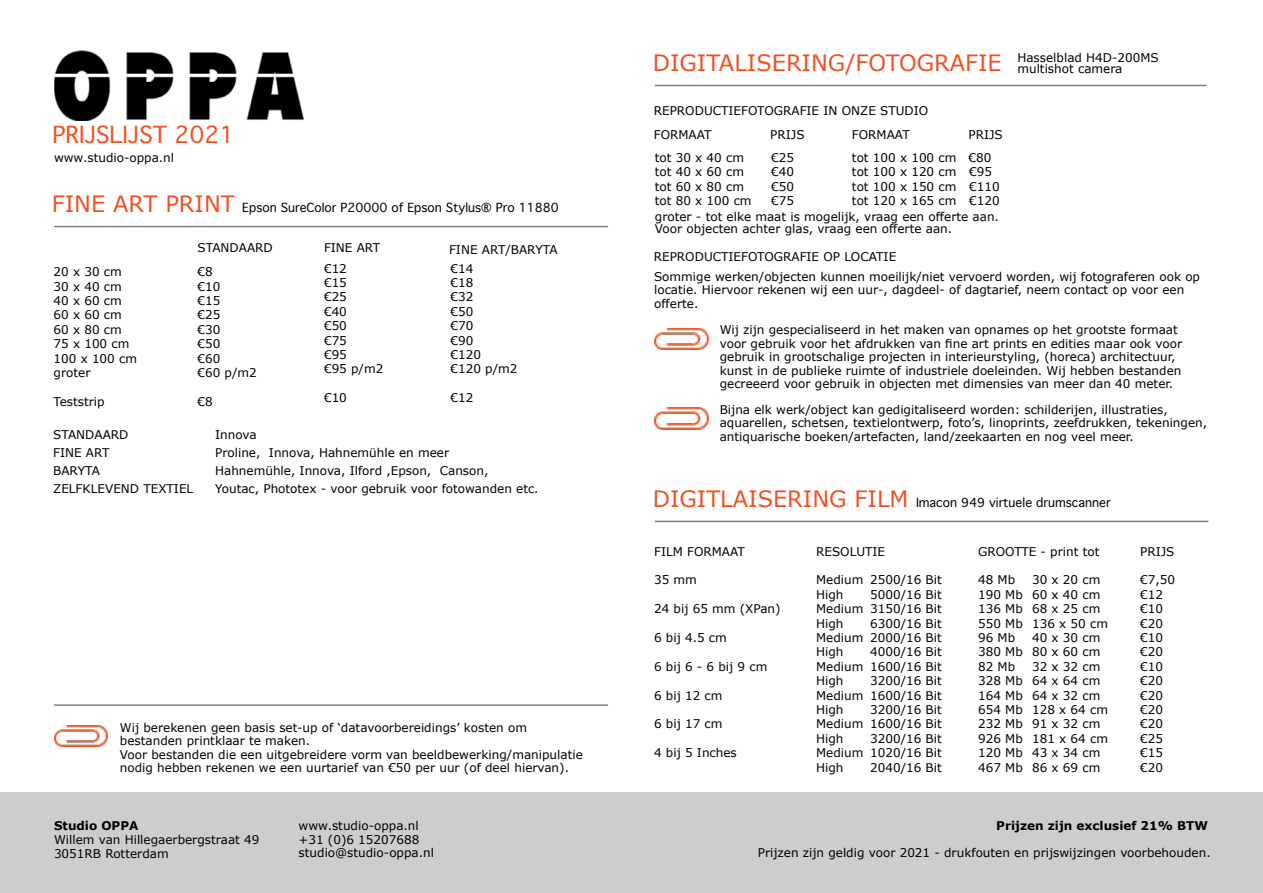
<style>
.page{position:relative;width:1263px;height:893px;background:#fff}
.page>*{position:absolute;margin:0;border:0;box-sizing:border-box;transform-origin:0 0}
.t1{font:22.5px "Verdana";color:#f05123}
.t2{font:22.5px "Geneva";color:#f05123}
.t3{font:12px/14.4px "Verdana";color:#000}
.t4{font:12px "Geneva";color:#000}
.t5{font:700 12px "Verdana";color:#000}
.s1{font-family:"Verdana";font-size:22.5px;color:#f05123}
</style>
<div class="page">
<hr style="left:655px;top:521px;width:553px;height:1px;background:#000">
<div style="left:0;top:792px;width:1263px;height:101px;background:#cdcdcd"></div>
<hr style="left:655px;top:85px;width:551px;height:1px;background:#000">
<hr style="left:54px;top:226px;width:554px;height:1px;background:#000">
<img style="left:54px;top:725px;width:53px;height:21px">
<hr style="left:54px;top:704px;width:554px;height:2px;background:#000">
<img style="left:655px;top:328px;width:53px;height:21px">
<img style="left:655px;top:408px;width:53px;height:21px">
<img style="left:54px;top:50px;width:249px;height:71px">
<h1 class="t2" style="left:53px;top:122px;width:184px">PRIJSLIJST 2021</h1>
<p class="t3" style="left:54px;top:150px;width:122px">www.studio-oppa.nl</p>
<p class="t4" style="left:52px;top:201px;width:508px"><span class="s1">FINE ART PRINT</span> Epson SureColor P20000 of Epson Stylus® Pro 11880</p>
<p class="t3" style="left:197px;top:241px;width:77px">STANDAARD</p>
<p class="t3" style="left:324px;top:241px;width:58px">FINE ART</p>
<p class="t3" style="left:449px;top:242px;width:110px">FINE ART/BARYTA</p>
<h1 class="t1" style="left:653px;top:49px;width:351px">DIGITALISERING/FOTOGRAFIE</h1>
<p class="t3" style="left:654px;top:99px;width:276px;line-height:23.4px">REPRODUCTIEFOTOGRAFIE IN ONZE STUDIO<br>FORMAAT</p>
<p class="t3" style="left:770px;top:127px;width:36px">PRIJS</p>
<p class="t3" style="left:852px;top:128px;width:59px">FORMAAT</p>
<p class="t3" style="left:968px;top:128px;width:36px">PRIJS</p>
<p class="t3" style="left:655px;top:151px;width:91px">tot 30 x 40 cm</p>
<p class="t3" style="left:771px;top:151px;width:24px">€25</p>
<p class="t3" style="left:655px;top:165px;width:91px">tot 40 x 60 cm</p>
<p class="t3" style="left:771px;top:165px;width:24px">€40</p>
<p class="t3" style="left:655px;top:179px;width:91px">tot 60 x 80 cm</p>
<p class="t3" style="left:771px;top:179px;width:24px">€50</p>
<p class="t3" style="left:655px;top:194px;width:98px">tot 80 x 100 cm</p>
<p class="t3" style="left:771px;top:194px;width:24px">€75</p>
<p class="t3" style="left:852px;top:151px;width:149px">tot 100 x 100 cm €80 tot 100 x 120 cm €95 tot 100 x 150 cm €110 tot 120 x 165 cm €120</p>
<p class="t3" style="left:655px;top:211px;width:346px;line-height:12px">groter - tot elke maat is mogelijk, vraag een offerte aan.<br>Voor objecten achter glas, vraag een offerte aan.</p>
<p class="t3" style="left:654px;top:250px;width:244px">REPRODUCTIEFOTOGRAFIE OP LOCATIE</p>
<p class="t3" style="left:1017px;top:53px;width:143px;line-height:10.5px">Hasselblad H4D-200MS multishot camera</p>
<p class="t3" style="left:324px;top:261px;width:61px">€12<br>€15<br>€25<br>€40<br>€50<br>€75<br>€95<br>€95 p/m2</p>
<p class="t3" style="left:324px;top:391px;width:24px">€10</p>
<p class="t3" style="left:451px;top:261px;width:68px">€14<br>€18<br>€32<br>€50<br>€70<br>€90<br>€120<br>€120 p/m2</p>
<p class="t3" style="left:451px;top:391px;width:24px">€12</p>
<p class="t3" style="left:197px;top:265px;width:61px">€8<br>€10<br>€15<br>€25<br>€30<br>€50<br>€60<br>€60 p/m2</p>
<p class="t3" style="left:197px;top:394px;width:17px">€8</p>
<p class="t3" style="left:54px;top:265px;width:85px">20 x 30 cm<br>30 x 40 cm<br>40 x 60 cm<br>60 x 60 cm<br>60 x 80 cm<br>75 x 100 cm<br>100 x 100 cm groter</p>
<p class="t3" style="left:54px;top:394px;width:53px">Teststrip</p>
<p class="t3" style="left:654px;top:270px;width:547px;line-height:13.5px">Sommige werken/objecten kunnen moeilijk/niet vervoerd worden, wij fotograferen ook op locatie. Hiervoor rekenen wij een uur-, dagdeel- of dagtarief, neem contact op voor een offerte.</p>
<p class="t3" style="left:720px;top:323px;width:464px;line-height:13.5px">Wij zijn gespecialiseerd in het maken van opnames op het grootste formaat voor gebruik voor het afdrukken van fine art prints en edities maar ook voor gebruik in grootschalige projecten in interieurstyling, (horeca) architectuur, kunst in de publieke ruimte of industriele doeleinden. Wij hebben bestanden gecreeerd voor gebruik in objecten met dimensies van meer dan 40 meter.</p>
<p class="t3" style="left:720px;top:403px;width:489px;line-height:13.5px">Bijna elk werk/object kan gedigitaliseerd worden: schilderijen, illustraties, aquarellen, schetsen, textielontwerp, foto’s, linoprints, zeefdrukken, tekeningen,</p>
<p class="t3" style="left:53px;top:428px;width:77px">STANDAARD</p>
<p class="t3" style="left:215px;top:428px;width:43px">Innova</p>
<p class="t3" style="left:720px;top:430px;width:415px">antiquarische boeken/artefacten, land/zeekaarten en nog veel meer.</p>
<p class="t3" style="left:53px;top:446px;width:58px">FINE ART</p>
<p class="t3" style="left:215px;top:446px;width:236px">Proline, Innova, Hahnemühle en meer</p>
<p class="t3" style="left:53px;top:464px;width:48px">BARYTA</p>
<p class="t3" style="left:215px;top:464px;width:275px">Hahnemühle, Innova, Ilford ,Epson, Canson,</p>
<p class="t3" style="left:53px;top:482px;width:142px">ZELFKLEVEND TEXTIEL</p>
<p class="t3" style="left:215px;top:482px;width:325px">Youtac, Phototex - voor gebruik voor fotowanden etc.</p>
<p class="t4" style="left:653px;top:496px;width:459px"><span class="s1">DIGITLAISERING FILM</span> Imacon 949 virtuele drumscanner</p>
<p class="t3" style="left:120px;top:721px;width:464px;line-height:13.5px">Wij berekenen geen basis set-up of ‘datavoorbereidings’ kosten om bestanden printklaar te maken.<br>Voor bestanden die een uitgebreidere vorm van beeldbewerking/manipulatie nodig hebben rekenen we een uurtarief van €50 per uur (of deel hiervan).</p>
<p class="t5" style="left:54px;top:818px;width:86px">Studio OPPA</p>
<p class="t3" style="left:54px;top:832px;width:207px">Willem van Hillegaerbergstraat 49<br>3051RB Rotterdam</p>
<p class="t3" style="left:299px;top:819px;width:137px;line-height:13.5px">www.studio-oppa.nl +31 (0)6 15207688 studio@studio-oppa.nl</p>
<p class="t3" style="left:654px;top:544px;width:92px">FILM FORMAAT</p>
<p class="t3" style="left:816px;top:544px;width:71px">RESOLUTIE</p>
<p class="t3" style="left:978px;top:544px;width:123px">GROOTTE - print tot</p>
<p class="t3" style="left:1140px;top:544px;width:36px">PRIJS</p>
<p class="t3" style="left:654px;top:573px;width:44px">35 mm</p>
<p class="t3" style="left:816px;top:573px;width:127px">Medium 2500/16 Bit</p>
<p class="t3" style="left:978px;top:573px;width:39px">48 Mb</p>
<p class="t3" style="left:1032px;top:573px;width:70px">30 x 20 cm</p>
<p class="t3" style="left:1140px;top:573px;width:36px">€7,50</p>
<p class="t3" style="left:816px;top:587px;width:29px">High</p>
<p class="t3" style="left:870px;top:587px;width:73px">5000/16 Bit</p>
<p class="t3" style="left:978px;top:587px;width:124px">190 Mb 60 x 40 cm</p>
<p class="t3" style="left:1140px;top:587px;width:24px">€12</p>
<p class="t3" style="left:654px;top:602px;width:128px">24 bij 65 mm (XPan)</p>
<p class="t3" style="left:816px;top:602px;width:127px">Medium 3150/16 Bit</p>
<p class="t3" style="left:978px;top:602px;width:124px">136 Mb 68 x 25 cm</p>
<p class="t3" style="left:1140px;top:602px;width:24px">€10</p>
<p class="t3" style="left:816px;top:616px;width:29px">High</p>
<p class="t3" style="left:870px;top:616px;width:73px">6300/16 Bit</p>
<p class="t3" style="left:978px;top:616px;width:131px">550 Mb 136 x 50 cm</p>
<p class="t3" style="left:1140px;top:616px;width:24px">€20</p>
<p class="t3" style="left:654px;top:631px;width:74px">6 bij 4.5 cm</p>
<p class="t3" style="left:816px;top:631px;width:127px">Medium 2000/16 Bit</p>
<p class="t3" style="left:978px;top:631px;width:39px">96 Mb</p>
<p class="t3" style="left:1032px;top:631px;width:70px">40 x 30 cm</p>
<p class="t3" style="left:1140px;top:631px;width:24px">€10</p>
<p class="t3" style="left:816px;top:645px;width:29px">High</p>
<p class="t3" style="left:870px;top:645px;width:73px">4000/16 Bit</p>
<p class="t3" style="left:978px;top:645px;width:124px">380 Mb 80 x 60 cm</p>
<p class="t3" style="left:1140px;top:645px;width:24px">€20</p>
<p class="t3" style="left:654px;top:659px;width:115px">6 bij 6 - 6 bij 9 cm</p>
<p class="t3" style="left:816px;top:659px;width:127px">Medium 1600/16 Bit</p>
<p class="t3" style="left:978px;top:659px;width:39px">82 Mb</p>
<p class="t3" style="left:1032px;top:659px;width:70px">32 x 32 cm</p>
<p class="t3" style="left:1140px;top:659px;width:24px">€10</p>
<p class="t3" style="left:816px;top:674px;width:29px">High</p>
<p class="t3" style="left:870px;top:674px;width:73px">3200/16 Bit</p>
<p class="t3" style="left:978px;top:674px;width:124px">328 Mb 64 x 64 cm</p>
<p class="t3" style="left:1140px;top:674px;width:24px">€20</p>
<p class="t3" style="left:654px;top:688px;width:70px">6 bij 12 cm</p>
<p class="t3" style="left:816px;top:688px;width:127px">Medium 1600/16 Bit</p>
<p class="t3" style="left:978px;top:688px;width:124px">164 Mb 64 x 32 cm</p>
<p class="t3" style="left:1140px;top:688px;width:24px">€20</p>
<p class="t3" style="left:816px;top:703px;width:29px">High</p>
<p class="t3" style="left:870px;top:703px;width:73px">3200/16 Bit</p>
<p class="t3" style="left:978px;top:703px;width:131px">654 Mb 128 x 64 cm</p>
<p class="t3" style="left:1140px;top:703px;width:24px">€20</p>
<p class="t3" style="left:654px;top:717px;width:70px">6 bij 17 cm</p>
<p class="t3" style="left:816px;top:717px;width:127px">Medium 1600/16 Bit</p>
<p class="t3" style="left:978px;top:717px;width:124px">232 Mb 91 x 32 cm</p>
<p class="t3" style="left:1140px;top:717px;width:24px">€20</p>
<p class="t3" style="left:816px;top:731px;width:29px">High</p>
<p class="t3" style="left:870px;top:731px;width:73px">3200/16 Bit</p>
<p class="t3" style="left:978px;top:731px;width:131px">926 Mb 181 x 64 cm</p>
<p class="t3" style="left:1140px;top:731px;width:24px">€25</p>
<p class="t3" style="left:654px;top:746px;width:84px">4 bij 5 Inches</p>
<p class="t3" style="left:816px;top:746px;width:127px">Medium 1020/16 Bit</p>
<p class="t3" style="left:978px;top:746px;width:124px">120 Mb 43 x 34 cm</p>
<p class="t3" style="left:1140px;top:746px;width:24px">€15</p>
<p class="t3" style="left:816px;top:760px;width:29px">High</p>
<p class="t3" style="left:870px;top:760px;width:73px">2040/16 Bit</p>
<p class="t3" style="left:978px;top:760px;width:124px">467 Mb 86 x 69 cm</p>
<p class="t3" style="left:1140px;top:760px;width:24px">€20</p>
<p class="t5" style="left:996px;top:818px;width:213px">Prijzen zijn exclusief 21% BTW</p>
<p class="t3" style="left:758px;top:846px;width:454px">Prijzen zijn geldig voor 2021 - drukfouten en prijswijzingen voorbehouden.</p>
</div>
